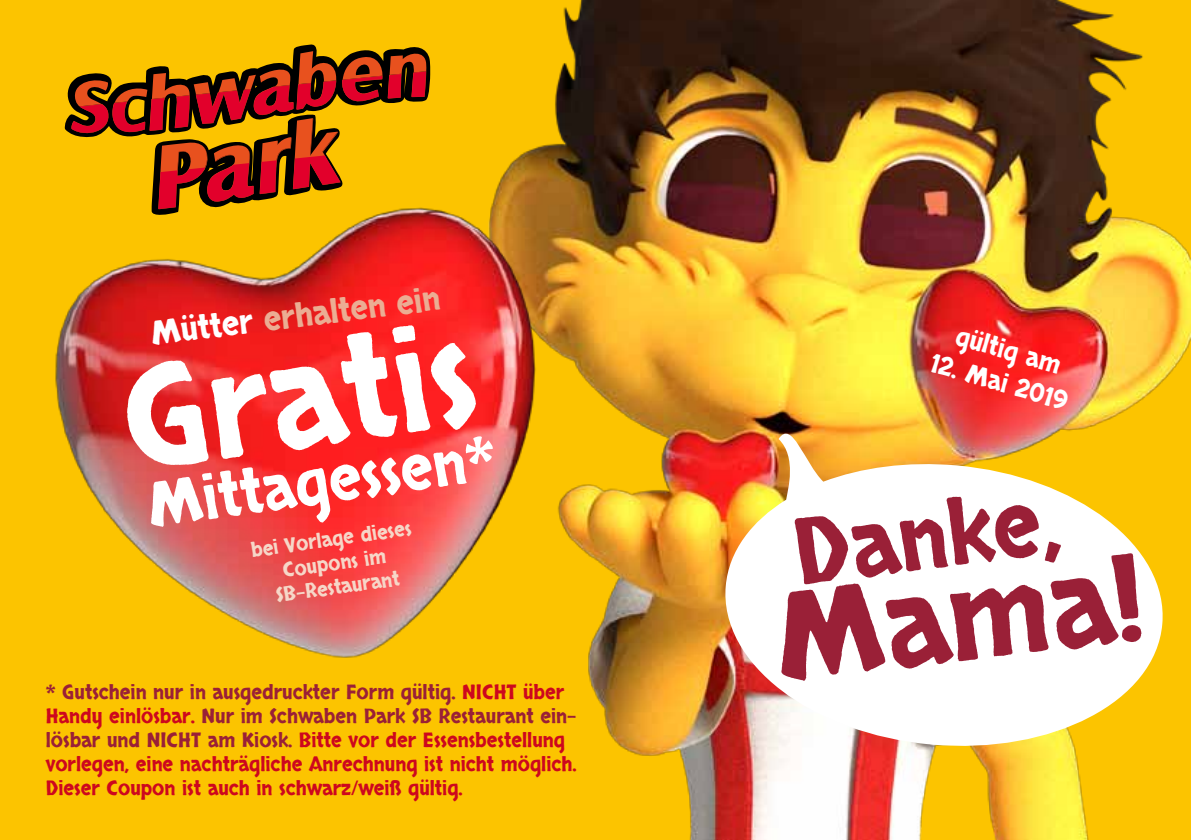
<style>
.page{position:relative;width:1191px;height:840px;background:#fff}
.page>*{position:absolute;margin:0;border:0;box-sizing:border-box;transform-origin:0 0}
.t1{font:140.6px "Skranji";color:#fff}
.t2{font:120.2px "Skranji";color:#9a2037}
.t3{font:90.2px "Skranji";color:#9a2037}
.t4{font:61px "Skranji";color:#fff}
.t5{font:32.8px "Skranji";color:#ebad93}
.t6{font:25.6px "Skranji";color:#fff}
.t7{font:20px/24px "Skranji";color:#cd071e}
.t8{font:20px/24px "Skranji";color:#f6d7c8;text-align:center}
.s1{color:#fff}
.s2{color:#9a2037}
</style>
<div class="page">
<div style="left:0;top:0;width:1191px;height:839px;background:#fcc400"></div>
<img style="left:430px;top:0;width:761px;height:839px">
<svg style="left:719px;top:418px;width:450px;height:336px;background:#f8dfb6"></svg>
<svg style="left:64px;top:44px;width:366px;height:107px"></svg>
<img style="left:55px;top:151px;width:527px;height:564px">
<h3 class="t5" style="left:149px;top:312px;width:292px;rotate:-7deg"><span class="s1">Mütter</span> erhalten ein</h3>
<h1 class="t1" style="left:111px;top:333px;width:356px;rotate:-8deg">Gratis</h1>
<h3 class="t4" style="left:142px;top:467px;width:353px;rotate:-8deg">Mittagessen*</h3>
<p class="t8" style="left:250px;top:538px;width:163px;rotate:-8deg">bei Vorlage dieses<br>Coupons im<br>SB-Restaurant</p>
<p class="t7" style="left:46px;top:679px;width:532px"><span class="s2">* Gutschein nur in ausgedruckter Form gültig.</span> NICHT über Handy einlösbar. <span class="s2">Nur im Schwaben Park SB Restaurant ein&shy;lösbar und NICHT am Kiosk.</span> Bitte vor der Essensbestellung vorlegen, eine nachträgliche Anrechnung ist nicht möglich.<br>Dieser Coupon ist auch in schwarz/weiß gültig.</p>
<p class="t6" style="left:961px;top:319px;width:110px;rotate:16deg">gültig am</p>
<p class="t6" style="left:935px;top:346px;width:143px;rotate:16deg">12. Mai 2019</p>
<h3 class="t3" style="left:787px;top:496px;width:269px;rotate:-7deg">Danke,</h3>
<h2 class="t2" style="left:766px;top:564px;width:371px;rotate:-7deg">Mama!</h2>
</div>
